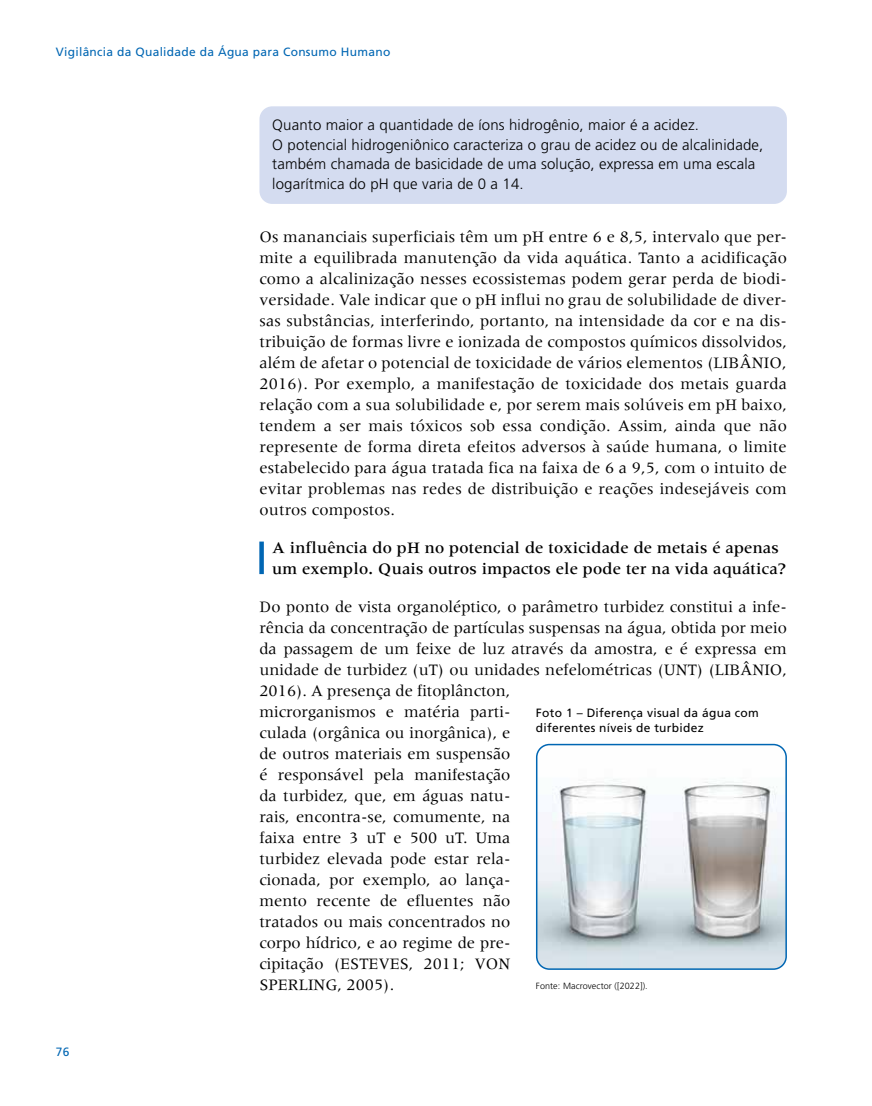
<style>
.page{position:relative;width:872px;height:1106px;background:#fff}
.page>*{position:absolute;margin:0;border:0;box-sizing:border-box;transform-origin:0 0}
.t1{font:16.5px/21px "Meridien LT Std";color:#000;text-align:justify}
.t2{font:500 16.5px/21px "Meridien LT Std";letter-spacing:.01em;color:#000}
.t3{font:300 15px/19.5px "Frutiger LT Std";letter-spacing:.01em;color:#000}
.t4{font:12px/15px "Frutiger LT Std";letter-spacing:.025em;color:#000}
.t5{font:12px "Frutiger LT Std";letter-spacing:.025em;color:#0066b3}
.t6{font:300 9px "Frutiger LT Std";letter-spacing:.01em;color:#000}
</style>
<div class="page">
<div style="left:259px;top:541px;width:5px;height:33px;background:#0066b3"></div>
<div style="left:259px;top:106px;width:528px;height:98px;background:#d4dcf0;border-radius:13px"></div>
<img style="left:536px;top:746px;width:250px;height:223px">
<div style="left:536px;top:743px;width:251px;height:226px;border:2px solid #0066b3;border-radius:13px"></div>
<p class="t5" style="left:56px;top:45px;width:336px">Vigilância da Qualidade da Água para Consumo Humano</p>
<p class="t5" style="left:56px;top:1044px;width:15px">76</p>
<p class="t3" style="left:272px;top:116px;width:492px">Quanto maior a quantidade de íons hidrogênio, maior é a acidez.<br>O potencial hidrogeniônico caracteriza o grau de acidez ou de alcalinidade, também chamada de basicidade de uma solução, expressa em uma escala logarítmica do pH que varia de 0 a 14.</p>
<p class="t1" style="left:259px;top:226px;width:529px">Os mananciais superficiais têm um pH entre 6 e 8,5, intervalo que per&shy;mite a equilibrada manutenção da vida aquática. Tanto a acidificação como a alcalinização nesses ecossistemas podem gerar perda de biodi&shy;versidade. Vale indicar que o pH influi no grau de solubilidade de diver&shy;sas substâncias, interferindo, portanto, na intensidade da cor e na dis&shy;tribuição de formas livre e ionizada de compostos químicos dissolvidos, além de afetar o potencial de toxicidade de vários elementos (LIBÂNIO, 2016). Por exemplo, a manifestação de toxicidade dos metais guarda relação com a sua solubilidade e, por serem mais solúveis em pH baixo, tendem a ser mais tóxicos sob essa condição. Assim, ainda que não represente de forma direta efeitos adversos à saúde humana, o limite estabelecido para água tratada fica na faixa de 6 a 9,5, com o intuito de evitar problemas nas redes de distribuição e reações indesejáveis com outros compostos.</p>
<p class="t2" style="left:272px;top:537px;width:515px">A influência do pH no potencial de toxicidade de metais é apenas um exemplo. Quais outros impactos ele pode ter na vida aquática?</p>
<p class="t1" style="left:259px;top:596px;width:529px;text-align:left">Do ponto de vista organoléptico, o parâmetro turbidez constitui a infe&shy;rência da concentração de partículas suspensas na água, obtida por meio da passagem de um feixe de luz através da amostra, e é expressa em unidade de turbidez (uT) ou unidades nefelométricas (UNT) (LIBÂNIO, 2016). A presença de fitoplâncton,<br>microrganismos e matéria parti-<br>culada (orgânica ou inorgânica), e<br>de outros materiais em suspensão<br>é responsável pela manifestação<br>da turbidez, que, em águas natu-<br>rais, encontra-se, comumente, na<br>faixa entre 3 uT e 500 uT. Uma<br>turbidez elevada pode estar rela-<br>cionada, por exemplo, ao lança-<br>mento recente de efluentes não<br>tratados ou mais concentrados no<br>corpo hídrico, e ao regime de pre-<br>cipitação (ESTEVES, 2011; VON<br>SPERLING, 2005).</p>
<p class="t4" style="left:536px;top:705px;width:224px">Foto 1 – Diferença visual da água com diferentes níveis de turbidez</p>
<p class="t6" style="left:536px;top:980px;width:113px">Fonte: Macrovector ([2022]).</p>
</div>
